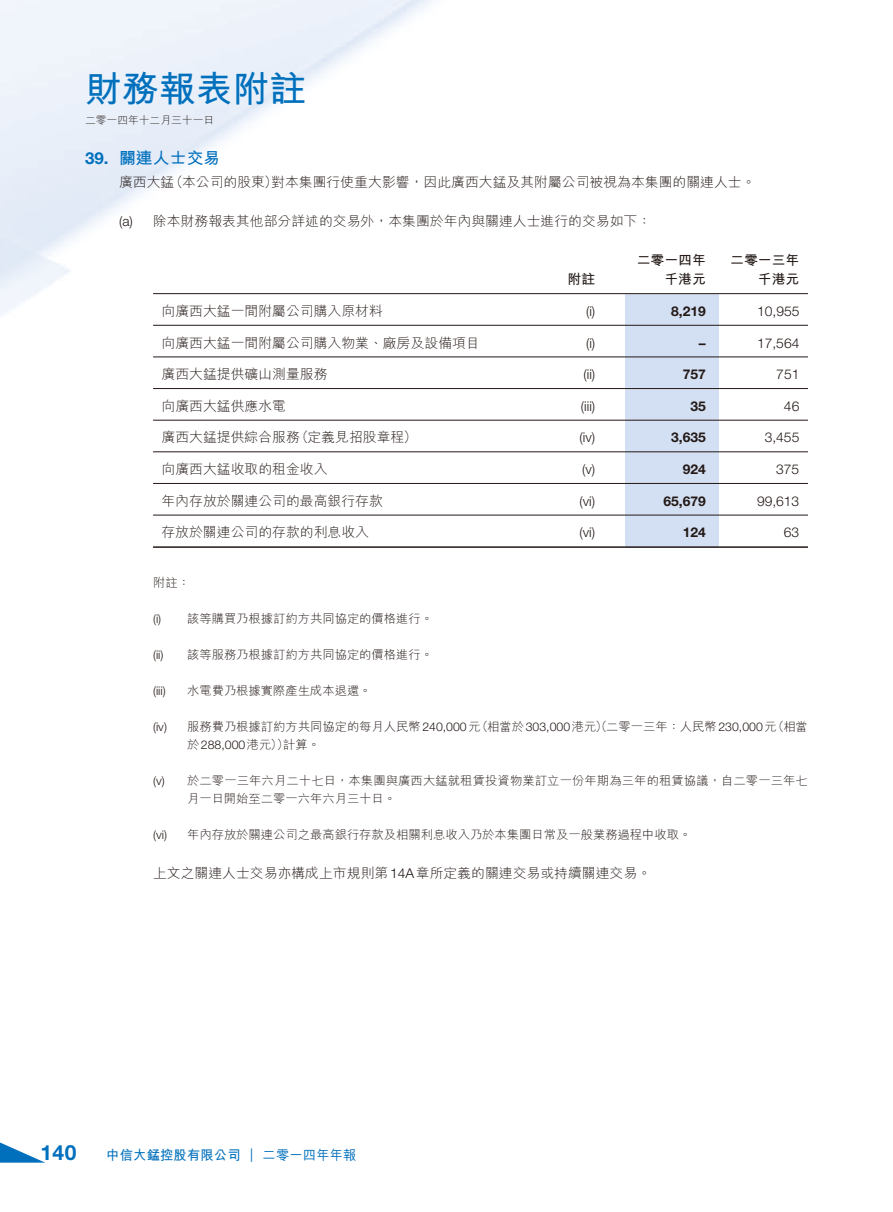
<style>
.page{position:relative;width:893px;height:1212px;background:#fff}
.page>*{position:absolute;margin:0;border:0;box-sizing:border-box;transform-origin:0 0}
.t1{font:700 36px "M Hei HK";color:#0070bd}
.t2{font:700 21px "Helvetica Neue LT Std";color:#0070bd}
.t3{font:700 16.5px "M Hei HK";color:#0070bd}
.t4{font:300 13.5px "M Hei HK";color:#231916}
.t5{font:300 13.5px "Helvetica Neue LT Std";color:#231916}
.t6{font:700 13.5px "Helvetica Neue LT Std";color:#231916}
.t7{font:700 13.5px "M Hei HK";letter-spacing:.015em;color:#0070bd}
.t8{font:700 13.5px "M Hei HK";color:#231916}
.t9{font:300 12px/18px "M Hei HK";color:#231916}
.t10{font:300 12px "Helvetica Neue LT Std";color:#231916}
.t11{font:300 10.5px "M Hei HK";color:#231916}
.s1{font-family:"Helvetica Neue LT Std"}
.s2{font-family:"Helvetica Neue LT Std";font-weight:400}
.s3{font-weight:500}
</style>
<div class="page">
<img style="left:0;top:0;width:808px;height:1163px">
<svg style="left:0;top:1142px;width:45px;height:20px"></svg>
<div style="left:625px;top:294px;width:94px;height:253px;background:#d3e0f3"></div>
<hr style="left:153px;top:293px;width:655px;height:1px;background:#231916">
<hr style="left:153px;top:325px;width:655px;height:1px;background:#231916">
<hr style="left:153px;top:356px;width:655px;height:1px;background:#231916">
<hr style="left:153px;top:388px;width:655px;height:1px;background:#231916">
<hr style="left:153px;top:420px;width:655px;height:1px;background:#231916">
<hr style="left:153px;top:451px;width:655px;height:1px;background:#231916">
<hr style="left:153px;top:483px;width:655px;height:1px;background:#231916">
<hr style="left:153px;top:515px;width:655px;height:1px;background:#231916">
<hr style="left:153px;top:546px;width:655px;height:2px;background:#231916">
<h1 class="t1" style="left:85px;top:63px;width:223px">財務報表附註</h1>
<p class="t11" style="left:85px;top:114px;width:131px">二零一四年十二月三十一日</p>
<h3 class="t3" style="left:85px;top:146px;width:137px"><span class="s1">39.</span> 關連人士交易</h3>
<p class="t4" style="left:119px;top:175px;width:638px">廣西大錳（本公司的股東）對本集團行使重大影響，因此廣西大錳及其附屬公司被視為本集團的關連人士。</p>
<p class="t4" style="left:119px;top:214px;width:534px"><span class="s1">(a)</span> 除本財務報表其他部分詳述的交易外，本集團於年內與關連人士進行的交易如下：</p>
<p class="t8" style="left:637px;top:250px;width:71px">二零一四年</p>
<p class="t8" style="left:730px;top:250px;width:71px">二零一三年</p>
<p class="t8" style="left:568px;top:269px;width:29px">附註</p>
<p class="t8" style="left:664px;top:269px;width:43px">千港元</p>
<p class="t8" style="left:758px;top:269px;width:43px">千港元</p>
<p class="t4" style="left:162px;top:304px;width:223px">向廣西大錳一間附屬公司購入原材料</p>
<p class="t5" style="left:586px;top:303px;width:11px">(i)</p>
<p class="t6" style="left:671px;top:303px;width:36px">8,219</p>
<p class="t5" style="left:757px;top:303px;width:44px">10,955</p>
<p class="t4" style="left:162px;top:336px;width:320px">向廣西大錳一間附屬公司購入物業、廠房及設備項目</p>
<p class="t5" style="left:586px;top:334px;width:11px">(i)</p>
<p class="t6" style="left:699px;top:334px;width:8px">–</p>
<p class="t5" style="left:757px;top:334px;width:44px">17,564</p>
<p class="t4" style="left:162px;top:367px;width:168px">廣西大錳提供礦山測量服務</p>
<p class="t5" style="left:583px;top:366px;width:13px">(ii)</p>
<p class="t6" style="left:683px;top:366px;width:25px">757</p>
<p class="t5" style="left:776px;top:366px;width:25px">751</p>
<p class="t4" style="left:162px;top:399px;width:126px">向廣西大錳供應水電</p>
<p class="t5" style="left:581px;top:398px;width:16px">(iii)</p>
<p class="t6" style="left:690px;top:398px;width:17px">35</p>
<p class="t5" style="left:784px;top:398px;width:17px">46</p>
<p class="t4" style="left:162px;top:431px;width:257px">廣西大錳提供綜合服務（定義見招股章程）</p>
<p class="t5" style="left:580px;top:429px;width:17px">(iv)</p>
<p class="t6" style="left:671px;top:429px;width:36px">3,635</p>
<p class="t5" style="left:765px;top:429px;width:36px">3,455</p>
<p class="t4" style="left:161px;top:462px;width:168px">向廣西大錳收取的租金收入</p>
<p class="t5" style="left:582px;top:461px;width:15px">(v)</p>
<p class="t6" style="left:683px;top:461px;width:25px">924</p>
<p class="t5" style="left:776px;top:461px;width:25px">375</p>
<p class="t4" style="left:161px;top:494px;width:223px">年內存放於關連公司的最高銀行存款</p>
<p class="t5" style="left:580px;top:493px;width:17px">(vi)</p>
<p class="t6" style="left:663px;top:492px;width:44px">65,679</p>
<p class="t5" style="left:757px;top:493px;width:44px">99,613</p>
<p class="t4" style="left:161px;top:525px;width:209px">存放於關連公司的存款的利息收入</p>
<p class="t5" style="left:580px;top:524px;width:17px">(vi)</p>
<p class="t6" style="left:683px;top:524px;width:25px">124</p>
<p class="t5" style="left:784px;top:524px;width:17px">63</p>
<p class="t9" style="left:153px;top:574px;width:38px">附註：</p>
<p class="t9" style="left:153px;top:610px;width:282px"><span class="s1">(i)</span> 該等購買乃根據訂約方共同協定的價格進行。</p>
<p class="t9" style="left:153px;top:646px;width:282px"><span class="s1">(ii)</span> 該等服務乃根據訂約方共同協定的價格進行。</p>
<p class="t10" style="left:153px;top:683px;width:14px">(iii)</p>
<p class="t9" style="left:187px;top:682px;width:186px">水電費乃根據實際產生成本退還。</p>
<p class="t9" style="left:187px;top:718px;width:622px;text-indent:-34px"><span class="s1">(iv)</span> 服務費乃根據訂約方共同協定的每月人民幣<span class="s1">240,000</span>元（相當於<span class="s1">303,000</span>港元）（二零一三年：人民幣<span class="s1">230,000</span>元（相當於<span class="s1">288,000</span>港元））計算。</p>
<p class="t9" style="left:187px;top:772px;width:622px;text-indent:-34px"><span class="s1">(v)</span> 於二零一三年六月二十七日，本集團與廣西大錳就租賃投資物業訂立一份年期為三年的租賃協議，自二零一三年七月一日開始至二零一六年六月三十日。</p>
<p class="t9" style="left:153px;top:826px;width:540px"><span class="s1">(vi)</span> 年內存放於關連公司之最高銀行存款及相關利息收入乃於本集團日常及一般業務過程中收取。</p>
<p class="t4" style="left:153px;top:866px;width:500px">上文之關連人士交易亦構成上市規則第<span class="s1">14A</span>章所定義的關連交易或持續關連交易。</p>
<h2 class="t2" style="left:41px;top:1139px;width:37px">140</h2>
<p class="t7" style="left:106px;top:1145px;width:252px">中信大錳控股有限公司 <span class="s2">|</span> <span class="s3">二零一四年年報</span></p>
</div>
